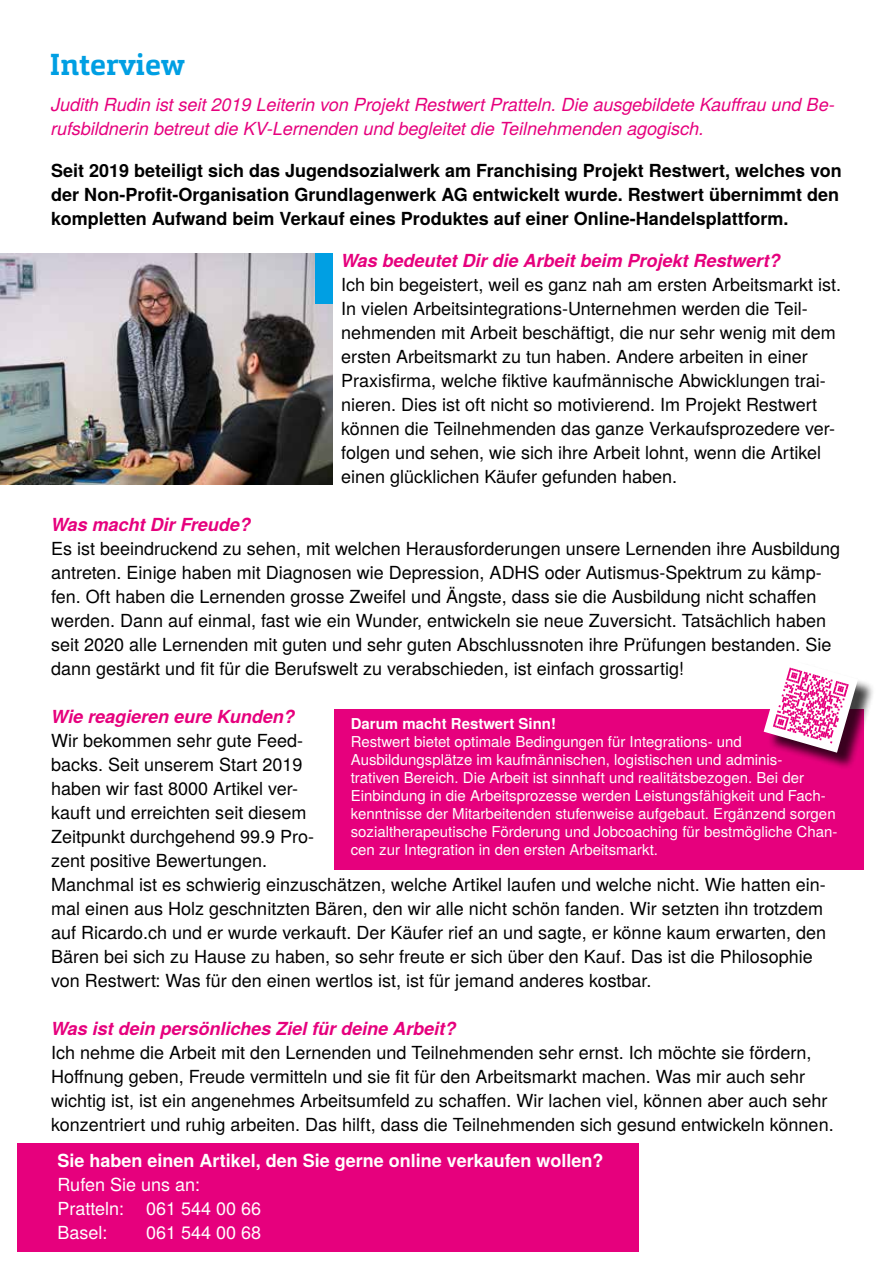
<style>
.page{position:relative;width:893px;height:1263px;background:#fff}
.page>*{position:absolute;margin:0;border:0;box-sizing:border-box;transform-origin:0 0}
.t1{font:700 30px "Cargan";color:#009fe3}
.t2{font:18px/24px "Te X Gyre Heros";color:#000}
.t3{font:700 18px/24px "Te X Gyre Heros";color:#000}
.t4{font:italic 18px/24px "Te X Gyre Heros";color:#e6007d}
.t5{font:italic 700 18px "Te X Gyre Heros";color:#e6007d}
.t6{font:700 18px "Te X Gyre Heros";color:#fff}
.t7{font:18px/24px "Te X Gyre Heros";color:#fff}
.t8{font:15px/18px "Te X Gyre Heros";color:#fff}
.t9{font:700 15px "Te X Gyre Heros";color:#fff}
</style>
<div class="page">
<img style="left:0;top:253px;width:333px;height:231px">
<div style="left:17px;top:1143px;width:622px;height:108px;background:#e6007d"></div>
<div style="left:334px;top:709px;width:529px;height:160px;background:#e6007d"></div>
<div style="left:767px;top:662px;width:109px;height:109px;background:#000;opacity:.75"></div>
<svg style="left:764px;top:662px;width:94px;height:91px"></svg>
<div style="left:316px;top:253px;width:17px;height:51px;background:#009fe3"></div>
<h1 class="t1" style="left:50px;top:45px;width:137px">Interview</h1>
<p class="t4" style="left:51px;top:91px;width:785px">Judith Rudin ist seit 2019 Leiterin von Projekt Restwert Pratteln. Die ausgebildete Kauffrau und Be&shy;rufsbildnerin betreut die KV-Lernenden und begleitet die Teilnehmenden agogisch.</p>
<p class="t3" style="left:51px;top:158px;width:792px">Seit 2019 beteiligt sich das Jugendsozialwerk am Franchising Projekt Restwert, welches von der Non-Profit-Organisation Grundlagenwerk AG entwickelt wurde. Restwert übernimmt den kompletten Aufwand beim Verkauf eines Produktes auf einer Online-Handelsplattform.</p>
<p class="t5" style="left:341px;top:247px;width:441px">Was bedeutet Dir die Arbeit beim Projekt Restwert?</p>
<p class="t2" style="left:341px;top:271px;width:501px">Ich bin begeistert, weil es ganz nah am ersten Arbeitsmarkt ist.<br>In vielen Arbeitsintegrations-Unternehmen werden die Teil&shy;nehmenden mit Arbeit beschäftigt, die nur sehr wenig mit dem ersten Arbeitsmarkt zu tun haben. Andere arbeiten in einer Praxisfirma, welche fiktive kaufmännische Abwicklungen trai&shy;nieren. Dies ist oft nicht so motivierend. Im Projekt Restwert können die Teilnehmenden das ganze Verkaufsprozedere ver&shy;folgen und sehen, wie sich ihre Arbeit lohnt, wenn die Artikel einen glücklichen Käufer gefunden haben.</p>
<p class="t5" style="left:51px;top:511px;width:201px">Was macht Dir Freude?</p>
<p class="t2" style="left:51px;top:535px;width:791px">Es ist beeindruckend zu sehen, mit welchen Herausforderungen unsere Lernenden ihre Ausbildung antreten. Einige haben mit Diagnosen wie Depression, ADHS oder Autismus-Spektrum zu kämp&shy;fen. Oft haben die Lernenden grosse Zweifel und Ängste, dass sie die Ausbildung nicht schaffen werden. Dann auf einmal, fast wie ein Wunder, entwickeln sie neue Zuversicht. Tatsächlich haben seit 2020 alle Lernenden mit guten und sehr guten Abschlussnoten ihre Prüfungen bestanden. Sie dann gestärkt und fit für die Berufswelt zu verabschieden, ist einfach grossartig!</p>
<p class="t5" style="left:51px;top:703px;width:245px">Wie reagieren eure Kunden?</p>
<p class="t2" style="left:51px;top:727px;width:777px">Wir bekommen sehr gute Feed-<br>backs. Seit unserem Start 2019<br>haben wir fast 8000 Artikel ver-<br>kauft und erreichten seit diesem<br>Zeitpunkt durchgehend 99.9 Pro-<br>zent positive Bewertungen.<br>Manchmal ist es schwierig einzuschätzen, welche Artikel laufen und welche nicht. Wie hatten ein&shy;mal einen aus Holz geschnitzten Bären, den wir alle nicht schön fanden. Wir setzten ihn trotzdem auf Ricardo.ch und er wurde verkauft. Der Käufer rief an und sagte, er könne kaum erwarten, den Bären bei sich zu Hause zu haben, so sehr freute er sich über den Kauf. Das ist die Philosophie von Restwert: Was für den einen wertlos ist, ist für jemand anderes kostbar.</p>
<p class="t5" style="left:51px;top:1015px;width:407px">Was ist dein persönliches Ziel für deine Arbeit?</p>
<p class="t2" style="left:51px;top:1039px;width:784px">Ich nehme die Arbeit mit den Lernenden und Teilnehmenden sehr ernst. Ich möchte sie fördern, Hoffnung geben, Freude vermitteln und sie fit für den Arbeitsmarkt machen. Was mir auch sehr wichtig ist, ist ein angenehmes Arbeitsumfeld zu schaffen. Wir lachen viel, können aber auch sehr konzentriert und ruhig arbeiten. Das hilft, dass die Teilnehmenden sich gesund entwickeln können.</p>
<p class="t9" style="left:351px;top:712px;width:207px">Darum macht Restwert Sinn!</p>
<p class="t8" style="left:351px;top:732px;width:488px">Restwert bietet optimale Bedingungen für Integrations- und Ausbildungsplätze im kaufmännischen, logistischen und adminis-<br>trativen Bereich. Die Arbeit ist sinnhaft und realitätsbezogen. Bei der Einbindung in die Arbeitsprozesse werden Leistungsfähigkeit und Fach&shy;kenntnisse der Mitarbeitenden stufenweise aufgebaut. Ergänzend sorgen sozialtherapeutische Förderung und Jobcoaching für bestmögliche Chan&shy;cen zur Integration in den ersten Arbeitsmarkt.</p>
<p class="t6" style="left:58px;top:1147px;width:547px">Sie haben einen Artikel, den Sie gerne online verkaufen wollen?</p>
<p class="t7" style="left:58px;top:1171px;width:205px">Rufen Sie uns an:<br>Pratteln: 061 544 00 66<br>Basel:</p>
<p class="t7" style="left:146px;top:1219px;width:117px">061 544 00 68</p>
</div>
